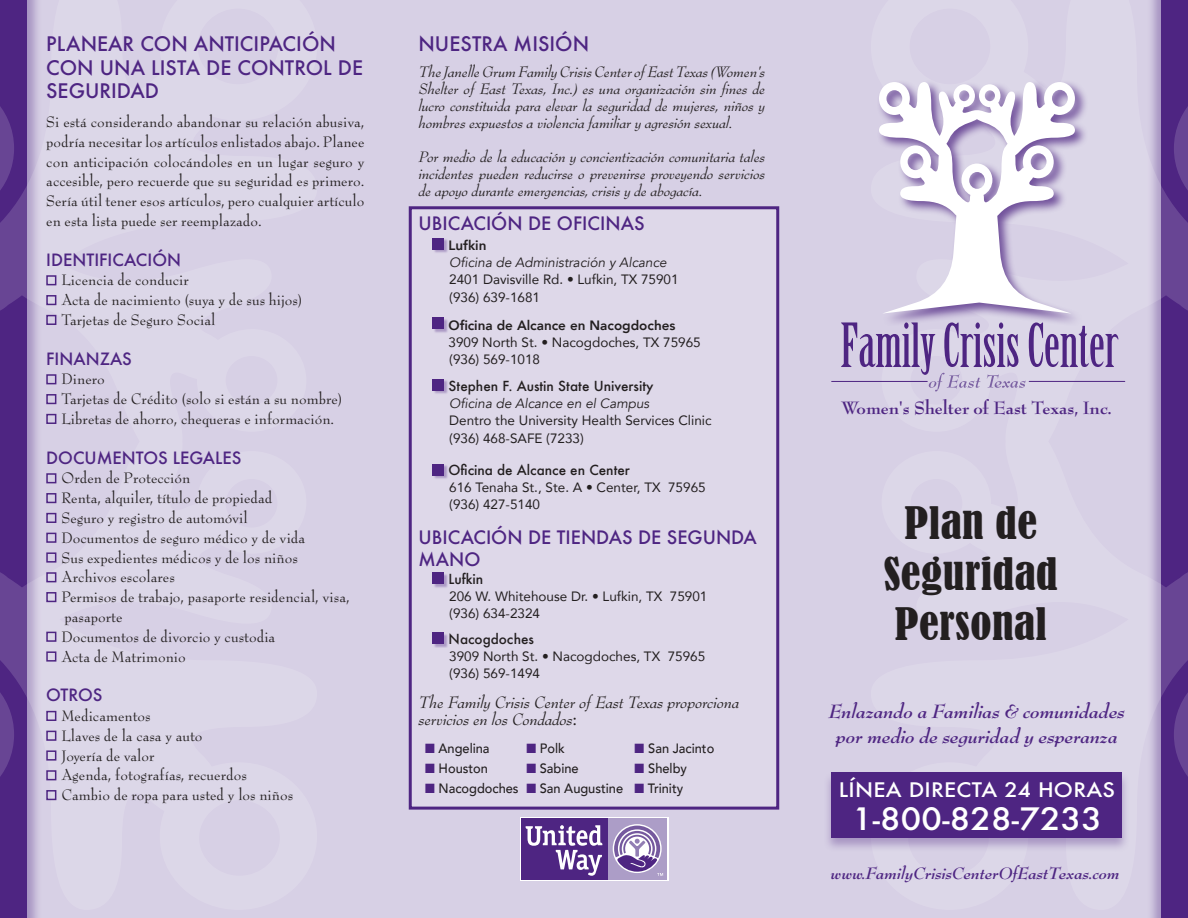
<style>
.page{position:relative;width:1188px;height:918px;background:#d7d0e5}
.page>*{position:absolute;margin:0;border:0;box-sizing:border-box;transform-origin:0 0}
.t1{font:condensed 42px/50.4px "Bernard";letter-spacing:.01em;color:#231f20;text-align:center;scale:1.05 1}
.t2{font:500 30px "Futura";letter-spacing:.01em;color:#fff;scale:1.1 1}
.t3{font:italic 700 21px/25.2px "Bernhard Modern Std";color:#4e2582;text-align:center}
.t4{font:500 19.5px/23.4px "Futura";color:#4e2582}
.t5{font:700 19.5px "Bernhard Modern Std";color:#4e2582}
.t6{font:500 19.5px "Futura";letter-spacing:.01em;color:#fff;scale:1.1 1}
.t7{font:italic 18px/17px "Bernhard Modern Std";color:#231f20}
.t8{font:500 18px/22px "Futura";color:#4e2582}
.t9{font:italic 700 18px "Bernhard Modern Std";color:#4e2582}
.t10{font:16.5px/19.8px "Bernhard Modern Std";color:#231f20}
.t11{font:italic 16.5px/17px "Bernhard Modern Std";color:#231f20;text-align:justify}
.t12{font:500 16.5px "Futura";color:#4e2582}
.t13{font:13.5px/17px "Avenir";color:#231f20}
.t14{font:500 13.5px "Avenir";color:#231f20;scale:.95 1}
.t15{font:500 13.5px "Futura";color:#231f20}
.t16{font:italic 13.5px "Avenir";color:#231f20}
.t17{font:800 13.5px "Avenir";color:#231f20}
.s1{font-family:"Futura";font-weight:500;font-style:normal;font-size:15px}
.s2{color:#4e2582}
</style>
<div class="page">
<svg style="left:0;top:0;width:57px;height:910px"></svg>
<svg style="left:1118px;top:0;width:70px;height:910px"></svg>
<div style="left:823px;top:771px;width:307px;height:81px;background:#4e2582;opacity:.35"></div>
<div style="left:831px;top:772px;width:291px;height:66px;background:#4e2582"></div>
<hr style="left:1029px;top:381px;width:96px;height:1px;background:#4e2582">
<svg style="left:841px;top:322px;width:277px;height:70px"></svg>
<hr style="left:832px;top:381px;width:95px;height:1px;background:#4e2582">
<div style="left:877px;top:80px;width:211px;height:247px;background:#4e2582;opacity:.75"></div>
<svg style="left:879px;top:82px;width:196px;height:232px"></svg>
<div style="left:409px;top:206px;width:370px;height:604px;background:#ded8e9;border:3px solid #4e2582"></div>
<div style="left:433px;top:238px;width:16px;height:16px;background:#4e2582;opacity:.35"></div>
<div style="left:432px;top:238px;width:11px;height:11px;background:#4e2582"></div>
<div style="left:433px;top:318px;width:16px;height:15px;background:#4e2582;opacity:.35"></div>
<div style="left:432px;top:318px;width:11px;height:11px;background:#4e2582"></div>
<div style="left:433px;top:379px;width:16px;height:15px;background:#4e2582;opacity:.35"></div>
<div style="left:432px;top:379px;width:11px;height:11px;background:#4e2582"></div>
<div style="left:433px;top:464px;width:16px;height:16px;background:#4e2582;opacity:.35"></div>
<div style="left:432px;top:464px;width:11px;height:11px;background:#4e2582"></div>
<div style="left:433px;top:573px;width:16px;height:15px;background:#4e2582;opacity:.35"></div>
<div style="left:432px;top:573px;width:11px;height:11px;background:#4e2582"></div>
<div style="left:433px;top:633px;width:16px;height:15px;background:#4e2582;opacity:.35"></div>
<div style="left:432px;top:632px;width:11px;height:12px;background:#4e2582"></div>
<div style="left:46px;top:275px;width:10px;height:10px;border:2px solid #4e2582"></div>
<div style="left:46px;top:295px;width:10px;height:10px;border:2px solid #4e2582"></div>
<div style="left:46px;top:315px;width:10px;height:10px;border:2px solid #4e2582"></div>
<div style="left:46px;top:374px;width:10px;height:10px;border:2px solid #4e2582"></div>
<div style="left:46px;top:394px;width:10px;height:10px;border:2px solid #4e2582"></div>
<div style="left:46px;top:414px;width:10px;height:10px;border:2px solid #4e2582"></div>
<div style="left:46px;top:473px;width:10px;height:10px;border:2px solid #4e2582"></div>
<div style="left:46px;top:493px;width:10px;height:10px;border:2px solid #4e2582"></div>
<div style="left:46px;top:513px;width:10px;height:10px;border:2px solid #4e2582"></div>
<div style="left:46px;top:533px;width:10px;height:10px;border:2px solid #4e2582"></div>
<div style="left:46px;top:552px;width:10px;height:11px;border:2px solid #4e2582"></div>
<div style="left:46px;top:572px;width:10px;height:10px;border:2px solid #4e2582"></div>
<div style="left:46px;top:592px;width:10px;height:10px;border:2px solid #4e2582"></div>
<div style="left:46px;top:632px;width:10px;height:10px;border:2px solid #4e2582"></div>
<div style="left:46px;top:651px;width:10px;height:11px;border:2px solid #4e2582"></div>
<div style="left:46px;top:711px;width:10px;height:10px;border:2px solid #4e2582"></div>
<div style="left:46px;top:731px;width:10px;height:10px;border:2px solid #4e2582"></div>
<div style="left:46px;top:750px;width:10px;height:11px;border:2px solid #4e2582"></div>
<div style="left:46px;top:770px;width:10px;height:10px;border:2px solid #4e2582"></div>
<div style="left:46px;top:790px;width:10px;height:10px;border:2px solid #4e2582"></div>
<div style="left:520px;top:817px;width:148px;height:64px;background:#fff"></div>
<div style="left:608px;top:818px;width:59px;height:62px;background:#ac9dc7"></div>
<div style="left:521px;top:818px;width:87px;height:62px;background:#4e2582"></div>
<svg style="left:614px;top:826px;width:49px;height:50px"></svg>
<svg style="left:526px;top:825px;width:76px;height:51px"></svg>
<p class="t4" style="left:46px;top:32px;width:318px">PLANEAR CON ANTICIPACIÓN<br>CON UNA LISTA DE CONTROL DE<br>SEGURIDAD</p>
<p class="t10" style="left:46px;top:112px;width:320px;text-align:justify">Si está considerando abandonar su relación abusiva, podría necesitar los artículos enlistados abajo. Planee con anticipación colocándoles en un lugar seguro y accesible, pero recuerde que su seguridad es primero.<br>Sería útil tener esos artículos, pero cualquier artículo en esta lista puede ser reemplazado.</p>
<p class="t12" style="left:46px;top:248px;width:136px">IDENTIFICACIÓN</p>
<p class="t10" style="left:62px;top:271px;width:243px">Licencia de conducir<br>Acta de nacimiento (suya y de sus hijos)<br>Tarjetas de Seguro Social</p>
<p class="t12" style="left:46px;top:347px;width:87px">FINANZAS</p>
<p class="t10" style="left:62px;top:370px;width:282px">Dinero<br>Tarjetas de Crédito (solo si están a su nombre)<br>Libretas de ahorro, chequeras e información.</p>
<p class="t12" style="left:46px;top:446px;width:197px">DOCUMENTOS LEGALES</p>
<p class="t10" style="left:62px;top:469px;width:290px">Orden de Protección<br>Renta, alquiler, título de propiedad<br>Seguro y registro de automóvil<br>Documentos de seguro médico y de vida<br>Sus expedientes médicos y de los niños<br>Archivos escolares<br>Permisos de trabajo, pasaporte residencial, visa, pasaporte<br>Documentos de divorcio y custodia<br>Acta de Matrimonio</p>
<p class="t12" style="left:46px;top:684px;width:58px">OTROS</p>
<p class="t10" style="left:62px;top:706px;width:233px">Medicamentos<br>Llaves de la casa y auto<br>Joyería de valor<br>Agenda, fotografías, recuerdos<br>Cambio de ropa para usted y los niños</p>
<p class="t4" style="left:418px;top:32px;width:172px">NUESTRA MISIÓN</p>
<p class="t11" style="left:418px;top:64px;width:348px">The Janelle Grum Family Crisis Center of East Texas (Women's Shelter of East Texas, Inc.) es una organización sin fines de lucro constituida para elevar la seguridad de mujeres, niños y hombres expuestos a violencia familiar y agresión sexual.</p>
<p class="t11" style="left:418px;top:149px;width:348px">Por medio de la educación y concientización comunitaria tales incidentes pueden reducirse o prevenirse proveyendo servicios de apoyo durante emergencias, crisis y de abogacía.</p>
<p class="t8" style="left:418px;top:212px;width:228px">UBICACIÓN DE OFICINAS</p>
<p class="t17" style="left:449px;top:235px;width:40px">Lufkin</p>
<p class="t16" style="left:449px;top:254px;width:219px">Oficina de Administración y Alcance</p>
<p class="t13" style="left:449px;top:270px;width:231px;line-height:18.5px">2401 Davisville Rd. • Lufkin, TX 75901 (936) 639-1681</p>
<p class="t17" style="left:448px;top:315px;width:229px">Oficina de Alcance en Nacogdoches</p>
<p class="t13" style="left:448px;top:333px;width:254px">3909 North St. • Nacogdoches, TX 75965 (936) 569-1018</p>
<p class="t15" style="left:448px;top:377px;width:206px">Stephen F. Austin State University</p>
<p class="t16" style="left:449px;top:395px;width:202px">Oficina de Alcance en el Campus</p>
<p class="t13" style="left:449px;top:411px;width:264px;line-height:18.5px">Dentro the University Health Services Clinic (936) 468-SAFE (7233)</p>
<p class="t15" style="left:449px;top:461px;width:183px">Oficina de Alcance en Center</p>
<p class="t13" style="left:449px;top:479px;width:258px">616 Tenaha St., Ste. A • Center, TX 75965 (936) 427-5140</p>
<p class="t8" style="left:418px;top:526px;width:340px">UBICACIÓN DE TIENDAS DE SEGUNDA<br>MANO</p>
<p class="t15" style="left:449px;top:570px;width:36px">Lufkin</p>
<p class="t13" style="left:449px;top:587px;width:260px">206 W. Whitehouse Dr. • Lufkin, TX 75901 (936) 634-2324</p>
<p class="t15" style="left:449px;top:629px;width:87px">Nacogdoches</p>
<p class="t13" style="left:449px;top:647px;width:257px">3909 North St. • Nacogdoches, TX 75965 (936) 569-1494</p>
<p class="t7" style="left:418px;top:695px;width:322px">The Family Crisis Center of East Texas proporciona servicios en los Condados<span class="s1">:</span></p>
<p class="t14" style="left:425px;top:736px;width:69px"><span class="s2">■</span> Angelina</p>
<p class="t14" style="left:527px;top:736px;width:42px"><span class="s2">■</span> Polk</p>
<p class="t14" style="left:635px;top:736px;width:85px"><span class="s2">■</span> San Jacinto</p>
<p class="t14" style="left:425px;top:756px;width:68px"><span class="s2">■</span> Houston</p>
<p class="t14" style="left:527px;top:756px;width:57px"><span class="s2">■</span> Sabine</p>
<p class="t14" style="left:635px;top:756px;width:57px"><span class="s2">■</span> Shelby</p>
<p class="t14" style="left:425px;top:776px;width:273px"><span class="s2">■</span> Nacogdoches <span class="s2">■</span> San Augustine <span class="s2">■</span> Trinity</p>
<p class="t5" style="left:841px;top:398px;width:273px">Women's Shelter of East Texas, Inc.</p>
<h1 class="t1" style="left:884px;top:499px;width:167px">Plan de<br>Seguridad<br>Personal</h1>
<p class="t3" style="left:828px;top:699px;width:298px">Enlazando a Familias &amp; comunidades por medio de seguridad y esperanza</p>
<p class="t6" style="left:839px;top:776px;width:253px">LÍNEA DIRECTA 24 HORAS</p>
<h2 class="t2" style="left:852px;top:798px;width:229px">1-800-828-7233</h2>
<p class="t9" style="left:831px;top:864px;width:290px">www.FamilyCrisisCenterOfEastTexas.com</p>
</div>
